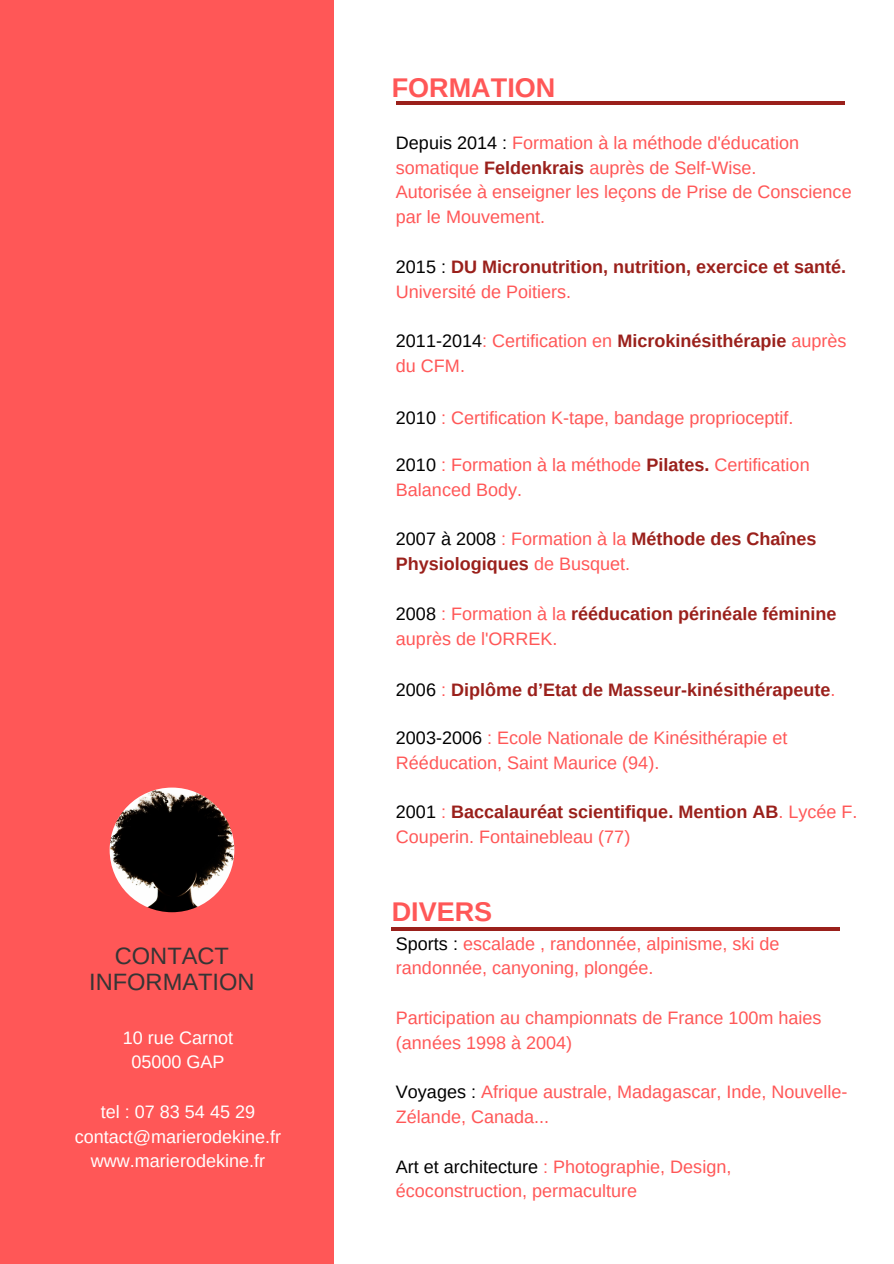
<style>
.page{position:relative;width:894px;height:1264px;background:#fff}
.page>*{position:absolute;margin:0;border:0;box-sizing:border-box;transform-origin:0 0}
.t1{font:700 27px "Arimo";color:#ff5757}
.t2{font:23.7px/26px "Arimo";color:#353535;text-align:center}
.t3{font:18px/24.8px "Arimo";color:#ff5757}
.t4{font:700 18px/24.8px "Arimo";color:#9a201b}
.t5{font:18px/24.8px "Arimo";color:#fff;text-align:center}
.s1{color:#000}
.s2{font-weight:700;color:#9a201b}
.s3{font-weight:400;color:#000}
.s4{font-weight:400;color:#ff5757}
.s5{font-style:inherit}
</style>
<div class="page">
<div style="left:0;top:0;width:334px;height:1263px;background:#ff5757"></div>
<hr style="left:396px;top:101px;width:448px;height:4px;background:#9a201b">
<hr style="left:391px;top:927px;width:449px;height:4px;background:#9a201b">
<img style="left:110px;top:787px;width:124px;height:125px;border-radius:50%">
<h2 class="t2" style="left:89px;top:942px;width:167px">CONTACT<br>INFORMATION</h2>
<p class="t5" style="left:123px;top:1024px;width:112px">10 rue Carnot<br>05000 GAP</p>
<p class="t5" style="left:75px;top:1099px;width:208px">tel : 07 83 54 45 29 contact@marierodekine.fr www.marierodekine.fr</p>
<h1 class="t1" style="left:391px;top:72px;width:165px">FORMATION</h1>
<p class="t3" style="left:396px;top:130px;width:457px"><span class="s1">Depuis 2014 :</span> Formation à la méthode d'éducation somatique <span class="s2">Feldenkrais</span> auprès de Self-Wise.<br>Autorisée à enseigner les leçons de Prise de Conscience par le Mouvement.</p>
<p class="t4" style="left:396px;top:254px;width:452px"><span class="s3">2015 :</span> DU Micronutrition, nutrition, exercice et santé.<br><span class="s4">Université de Poitiers.</span></p>
<p class="t3" style="left:396px;top:328px;width:452px"><span class="s1">2011-2014</span>: Certification en <span class="s2">Microkinésithérapie</span> auprès du CFM.</p>
<p class="t3" style="left:396px;top:405px;width:399px"><span class="s1">2010</span> : Certification K-tape, bandage proprioceptif.</p>
<p class="t3" style="left:396px;top:452px;width:415px"><span class="s1">2010</span> : Formation à la méthode <span class="s2">Pilates.</span> Certification<br>Balanced Body.</p>
<p class="t4" style="left:396px;top:527px;width:422px"><span class="s3">2007 à 2008</span> <span class="s4">: Formation à la</span> Méthode des Chaînes<br>Physiologiques <span class="s4">de Busquet.</span></p>
<p class="t3" style="left:396px;top:601px;width:442px"><span class="s1">2008</span> : Formation à la <span class="s2">rééducation périnéale féminine </span>auprès de l'ORREK.</p>
<p class="t4" style="left:396px;top:677px;width:441px"><span class="s3">2006</span> <span class="s4">:</span> Diplôme d’Etat de Masseur-kinésithérapeute<span class="s4">.</span></p>
<p class="t3" style="left:396px;top:725px;width:393px"><span class="s1">2003-2006</span> : Ecole Nationale de Kinésithérapie et<br>Rééducation, Saint Maurice (94).</p>
<p class="t3" style="left:396px;top:799px;width:463px"><span class="s1">2001</span> : <span class="s2">Baccalauréat scientifique. Mention AB</span>. Lycée F.<br>Couperin. Fontainebleau (77)</p>
<h1 class="t1" style="left:391px;top:896px;width:102px">DIVERS</h1>
<p class="t3" style="left:396px;top:930px;width:385px"><span class="s1">Sports :</span> escalade , randonnée, alpinisme, ski de randonnée, canyoning, plongée.</p>
<p class="t3" style="left:396px;top:1005px;width:427px">Participation au championnats de France 100m haies (année<span class="s5">s</span> 1998 à 2004)</p>
<p class="t3" style="left:396px;top:1079px;width:453px"><span class="s1">Voyages :</span> Afrique australe, Madagascar, Inde, Nouvelle-<br>Zélande, Canada...</p>
<p class="t3" style="left:396px;top:1153px;width:337px"><span class="s1">Art et architecture</span> : Photographie, Design, écoconstruction, permaculture</p>
</div>
